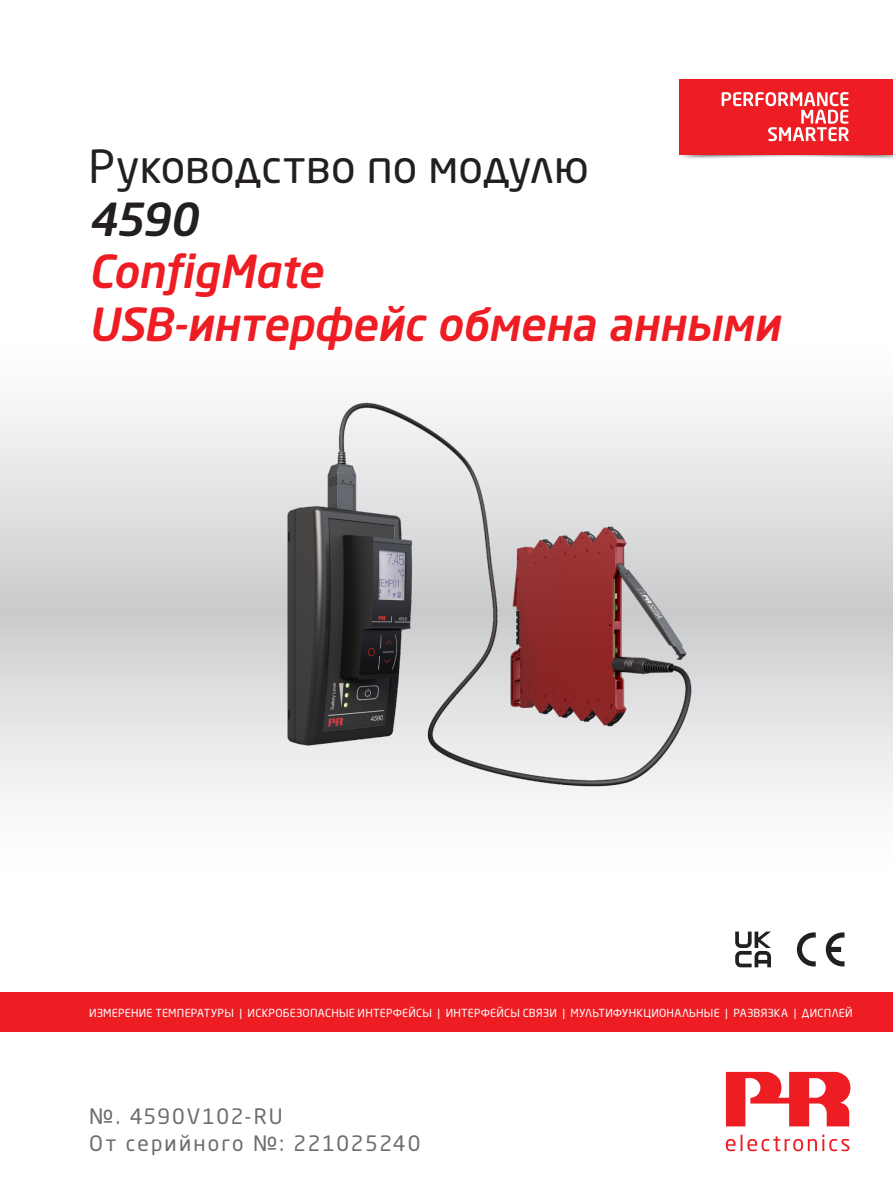
<style>
.page{position:relative;width:893px;height:1191px;background:#fff}
.page>*{position:absolute;margin:0;border:0;box-sizing:border-box;transform-origin:0 0}
.t1{font:italic 500 45px/52.5px "Neo Sans Pro Cyr";letter-spacing:-.005em;color:#ee1d23}
.t2{font:45px "Neo Sans Pro Cyr";color:#231f20}
.t3{font:italic 500 45px "Neo Sans Pro Cyr";color:#231f20}
.t4{font:21px/27px "Neo Sans Pro Cyr";letter-spacing:.1em;color:#6c6d70}
.t5{font:10.95px "Neo Sans Pro Cyr";letter-spacing:.025em;color:#fff}
.s1{font-family:"Neo Sans Pro"}
</style>
<div class="page">
<svg style="left:0;top:408px;width:893px;height:387px;background:#dfe0e1"></svg>
<div style="left:0;top:992px;width:893px;height:40px;background:#ee1d23"></div>
<svg style="left:726px;top:1134px;width:123px;height:17px"></svg>
<svg style="left:726px;top:1071px;width:124px;height:55px"></svg>
<img style="left:679px;top:148px;width:214px;height:11px">
<div style="left:680px;top:79px;width:213px;height:75px;background:#ee1d23"></div>
<svg style="left:722px;top:92px;width:127px;height:49px"></svg>
<svg style="left:826px;top:932px;width:18px;height:34px"></svg>
<svg style="left:797px;top:932px;width:19px;height:34px"></svg>
<img style="left:149px;top:402px;width:595px;height:393px">
<svg style="left:735px;top:931px;width:36px;height:36px"></svg>
<h1 class="t2" style="left:89px;top:139px;width:502px">Руководство по модулю</h1>
<h1 class="t3" style="left:89px;top:191px;width:111px">4590</h1>
<h1 class="t1" style="left:89px;top:244px;width:693px">ConfigMate<br>USB-интерфейс обмена анными</h1>
<p class="t5" style="left:89px;top:1005px;width:765px">ИЗМЕРЕНИЕ ТЕМПЕРАТУРЫ | ИСКРОБЕЗОПАСНЫЕ ИНТЕРФЕЙСЫ | ИНТЕРФЕЙСЫ СВЯЗИ | МУЛЬТИФУНКЦИОНАЛЬНЫЕ | РАЗВЯЗКА | ДИСПЛЕЙ</p>
<h2 class="t4" style="left:89px;top:1102px;width:333px">№. 4590V102-RU<br>От серийного №: <span class="s1">221025240</span></h2>
</div>
